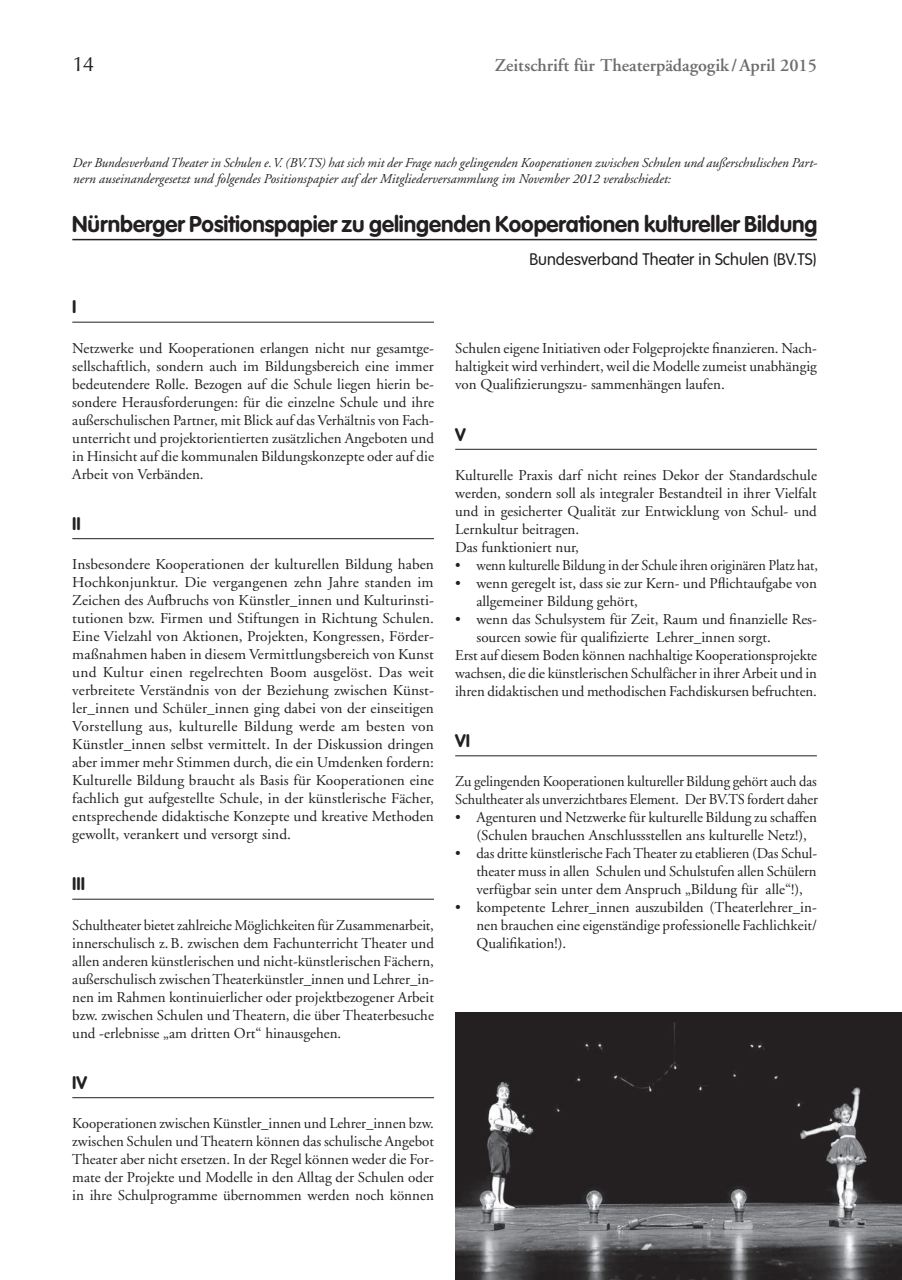
<style>
.page{position:relative;width:902px;height:1280px;background:#fff}
.page>*{position:absolute;margin:0;border:0;box-sizing:border-box;transform-origin:0 0}
.t1{font:700 22.5px "VAG Rounded";letter-spacing:-.005em;color:#231f20}
.t2{font:21px "Optus T";color:#231f20}
.t3{font:600 18px "Adobe Garamond";color:#6c6d70}
.t4{font:700 18px "VAG Rounded";color:#231f20}
.t5{font:300 16.5px "VAG Rounded";color:#231f20}
.t6{font:15px/18px "Adobe Garamond";color:#231f20;text-align:justify}
.t7{font:15px/18px "Adobe Garamond";color:#231f20;scale:.96 1}
.t8{font:15px "Adobe Garamond";color:#231f20;scale:.95 1}
.t9{font:italic 13.5px/16.2px "Adobe Garamond";color:#231f20}
</style>
<div class="page">
<hr style="left:72px;top:239px;width:744px;height:1px;background:#231f20">
<hr style="left:72px;top:322px;width:362px;height:1px;background:#231f20">
<hr style="left:72px;top:538px;width:362px;height:1px;background:#231f20">
<hr style="left:72px;top:899px;width:362px;height:1px;background:#231f20">
<hr style="left:72px;top:1097px;width:362px;height:1px;background:#231f20">
<hr style="left:455px;top:449px;width:361px;height:1px;background:#231f20">
<hr style="left:455px;top:755px;width:361px;height:1px;background:#231f20">
<img style="left:455px;top:1012px;width:446px;height:268px">
<h2 class="t2" style="left:72px;top:52px;width:23px">14</h2>
<p class="t3" style="left:494px;top:56px;width:323px">Zeitschrift für Theaterpädagogik / April 2015</p>
<p class="t9" style="left:72px;top:155px;width:746px">Der Bundesverband Theater in Schulen e.V. (BV.TS) hat sich mit der Frage nach gelingenden Kooperationen zwischen Schulen und außerschulischen Part&shy;nern auseinandergesetzt und folgendes Positionspapier auf der Mitgliederversammlung im November 2012 verabschiedet:</p>
<h1 class="t1" style="left:72px;top:211px;width:746px">Nürnberger Positionspapier zu gelingenden Kooperationen kultureller Bildung</h1>
<p class="t5" style="left:529px;top:250px;width:289px">Bundesverband Theater in Schulen (BV.TS)</p>
<p class="t4" style="left:72px;top:296px;width:6px">I</p>
<p class="t6" style="left:72px;top:339px;width:363px">Netzwerke und Kooperationen erlangen nicht nur gesamtge&shy;sellschaftlich, sondern auch im Bildungsbereich eine immer bedeutendere Rolle. Bezogen auf die Schule liegen hierin be&shy;sondere Herausforderungen: für die einzelne Schule und ihre außerschulischen Partner, mit Blick auf das Verhältnis von Fach&shy;unterricht und projektorientierten zusätzlichen Angeboten und in Hinsicht auf die kommunalen Bildungskonzepte oder auf die Arbeit von Verbänden.</p>
<p class="t4" style="left:72px;top:513px;width:10px">II</p>
<p class="t6" style="left:72px;top:556px;width:363px">Insbesondere Kooperationen der kulturellen Bildung haben Hochkonjunktur. Die vergangenen zehn Jahre standen im Zeichen des Aufbruchs von Künstler_innen und Kulturinsti&shy;tutionen bzw. Firmen und Stiftungen in Richtung Schulen.<br>Eine Vielzahl von Aktionen, Projekten, Kongressen, Förder&shy;maßnahmen haben in diesem Vermittlungsbereich von Kunst und Kultur einen regelrechten Boom ausgelöst. Das weit verbreitete Verständnis von der Beziehung zwischen Künst&shy;ler_innen und Schüler_innen ging dabei von der einseitigen Vorstellung aus, kulturelle Bildung werde am besten von Künstler_innen selbst vermittelt. In der Diskussion dringen aber immer mehr Stimmen durch, die ein Umdenken fordern:<br>Kulturelle Bildung braucht als Basis für Kooperationen eine fachlich gut aufgestellte Schule, in der künstlerische Fächer, entsprechende didaktische Konzepte und kreative Methoden gewollt, verankert und versorgt sind.</p>
<p class="t4" style="left:72px;top:873px;width:14px">III</p>
<p class="t6" style="left:72px;top:916px;width:363px">Schultheater bietet zahlreiche Möglichkeiten für Zusammenarbeit, innerschulisch z. B. zwischen dem Fachunterricht Theater und allen anderen künstlerischen und nicht-künstlerischen Fächern, außerschulisch zwischenTheaterkünstler_innen und Lehrer_in&shy;nen im Rahmen kontinuierlicher oder projektbezogener Arbeit bzw. zwischen Schulen und Theatern, die über Theaterbesuche und -erlebnisse „am dritten Ort“ hinausgehen.</p>
<p class="t4" style="left:72px;top:1072px;width:16px">IV</p>
<p class="t6" style="left:72px;top:1115px;width:363px">Kooperationen zwischen Künstler_innen und Lehrer_innen bzw. zwischen Schulen undTheatern können das schulische Angebot Theater aber nicht ersetzen. In der Regel können weder die For&shy;mate der Projekte und Modelle in den Alltag der Schulen oder in ihre Schulprogramme übernommen werden noch können</p>
<p class="t6" style="left:455px;top:340px;width:363px">Schulen eigene Initiativen oder Folgeprojekte finanzieren. Nach&shy;haltigkeit wird verhindert, weil die Modelle zumeist unabhängig von Qualifizierungszu- sammenhängen laufen.</p>
<p class="t4" style="left:455px;top:424px;width:12px">V</p>
<p class="t6" style="left:455px;top:466px;width:363px;text-align:left">Kulturelle Praxis darf nicht reines Dekor der Standardschule werden, sondern soll als integraler Bestandteil in ihrer Vielfalt und in gesicherter Qualität zur Entwicklung von Schul- und Lernkultur beitragen.<br>Das funktioniert nur,</p>
<p class="t8" style="left:455px;top:557px;width:383px">• wenn kulturelle Bildung in der Schule ihren originären Platz hat,</p>
<p class="t6" style="left:476px;top:574px;width:342px;text-indent:-21px">• wenn geregelt ist, dass sie zur Kern- und Pflichtaufgabe von allgemeiner Bildung gehört,</p>
<p class="t6" style="left:455px;top:610px;width:363px">• wenn das Schulsystem für Zeit, Raum und finanzielle Res-</p>
<p class="t6" style="left:476px;top:628px;width:296px">sourcen sowie für qualifizierte Lehrer_innen sorgt.</p>
<p class="t6" style="left:455px;top:646px;width:363px">Erst auf diesem Boden können nachhaltige Kooperationsprojekte</p>
<p class="t6" style="left:455px;top:664px;width:363px">wachsen, die die künstlerischen Schulfächer in ihrer Arbeit und in</p>
<p class="t6" style="left:455px;top:682px;width:363px">ihren didaktischen und methodischen Fachdiskursen befruchten.</p>
<p class="t4" style="left:455px;top:730px;width:16px">VI</p>
<p class="t7" style="left:455px;top:773px;width:379px">Zu gelingenden Kooperationen kultureller Bildung gehört auch das<br>Schultheater als unverzichtbares Element. Der BV.TS fordert daher</p>
<p class="t6" style="left:476px;top:809px;width:342px;text-indent:-21px">• Agenturen und Netzwerke für kulturelle Bildung zu schaffen (Schulen brauchen Anschlussstellen ans kulturelle Netz!),</p>
<p class="t6" style="left:476px;top:845px;width:342px;text-indent:-21px">• das dritte künstlerische FachTheater zu etablieren (Das Schul&shy;theater muss in allen Schulen und Schulstufen allen Schülern verfügbar sein unter dem Anspruch „Bildung für alle“!),</p>
<p class="t6" style="left:476px;top:899px;width:342px;text-indent:-21px">• kompetente Lehrer_innen auszubilden (Theaterlehrer_in&shy;nen brauchen eine eigenständige professionelle Fachlichkeit/ Qualifikation!).</p>
</div>
